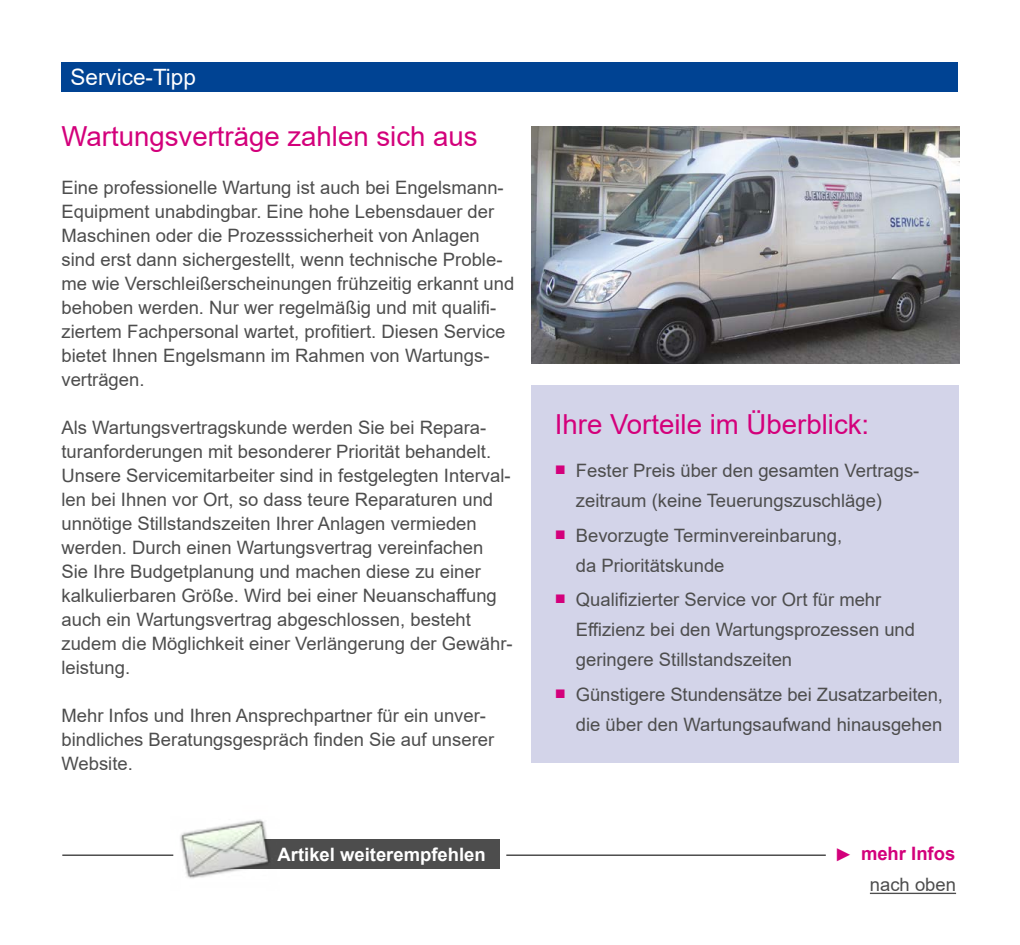
<style>
.page{position:relative;width:1020px;height:945px;background:#fff}
.page>*{position:absolute;margin:0;border:0;box-sizing:border-box;transform-origin:0 0}
.t1{font:27.6px "Arial";color:#d3007b}
.t2{font:22.5px "Arial";color:#fff}
.t3{font:18.45px/24px "Arial";color:#4d4d4d}
.t4{font:700 18.45px "Arial";color:#fff}
.t5{font:700 18.45px "Arial";color:#d3007b}
</style>
<div class="page">
<hr style="left:870px;top:893px;width:86px;height:1px;background:#4d4d4d">
<div style="left:62px;top:62px;width:896px;height:30px;background:#004393"></div>
<img style="left:532px;top:127px;width:427px;height:237px">
<div style="left:531px;top:385px;width:427px;height:377px;background:#d3d4e9"></div>
<hr style="left:62px;top:854px;width:111px;height:2px;background:#4d4d4d">
<div style="left:200px;top:839px;width:300px;height:30px;background:#4d4d4d"></div>
<img style="left:170px;top:819px;width:100px;height:60px">
<hr style="left:506px;top:854px;width:320px;height:2px;background:#4d4d4d">
<p class="t2" style="left:70px;top:62px;width:127px">Service-Tipp</p>
<h1 class="t1" style="left:62px;top:117px;width:418px">Wartungsverträge zahlen sich aus</h1>
<p class="t3" style="left:62px;top:175px;width:454px">Eine professionelle Wartung ist auch bei Engelsmann-Equipment unabdingbar. Eine hohe Lebensdauer der Maschinen oder die Prozesssicherheit von Anlagen sind erst dann sichergestellt, wenn technische Proble&shy;me wie Verschleißerscheinungen frühzeitig erkannt und behoben werden. Nur wer regelmäßig und mit qualifi&shy;ziertem Fachpersonal wartet, profitiert. Diesen Service bietet Ihnen Engelsmann im Rahmen von Wartungs&shy;verträgen.</p>
<p class="t3" style="left:62px;top:415px;width:453px">Als Wartungsvertragskunde werden Sie bei Repara&shy;turanforderungen mit besonderer Priorität behandelt.<br>Unsere Servicemitarbeiter sind in festgelegten Interval&shy;len bei Ihnen vor Ort, so dass teure Reparaturen und unnötige Stillstandszeiten Ihrer Anlagen vermieden werden. Durch einen Wartungsvertrag vereinfachen Sie Ihre Budgetplanung und machen diese zu einer kalkulierbaren Größe. Wird bei einer Neuanschaffung auch ein Wartungsvertrag abgeschlossen, besteht zudem die Möglichkeit einer Verlängerung der Gewähr&shy;leistung.</p>
<p class="t3" style="left:62px;top:703px;width:434px">Mehr Infos und Ihren Ansprechpartner für ein unver&shy;bindliches Beratungsgespräch finden Sie auf unserer<br>Website.</p>
<h1 class="t1" style="left:555px;top:405px;width:316px">Ihre Vorteile im Überblick:</h1>
<p class="t3" style="left:576px;top:456px;width:345px;line-height:30px;text-indent:-21px"><sup>■</sup> Fester Preis über den gesamten Vertrags&shy;zeitraum (keine Teuerungszuschläge)</p>
<p class="t3" style="left:576px;top:520px;width:268px;line-height:30px;text-indent:-21px"><sup>■</sup> Bevorzugte Terminvereinbarung, da Prioritätskunde</p>
<p class="t3" style="left:576px;top:585px;width:341px;line-height:30px;text-indent:-21px"><sup>■</sup> Qualifizierter Service vor Ort für mehr<br>Effizienz bei den Wartungsprozessen und geringere Stillstandszeiten</p>
<p class="t3" style="left:555px;top:679px;width:390px;line-height:30px;text-align:right"><sup>■</sup> Günstigere Stundensätze bei Zusatzarbeiten, die über den Wartungsaufwand hinausgehen</p>
<p class="t4" style="left:278px;top:841px;width:210px">Artikel weiterempfehlen</p>
<p class="t5" style="left:834px;top:840px;width:122px">► mehr Infos</p>
<p class="t3" style="left:870px;top:873px;width:88px">nach oben</p>
</div>
